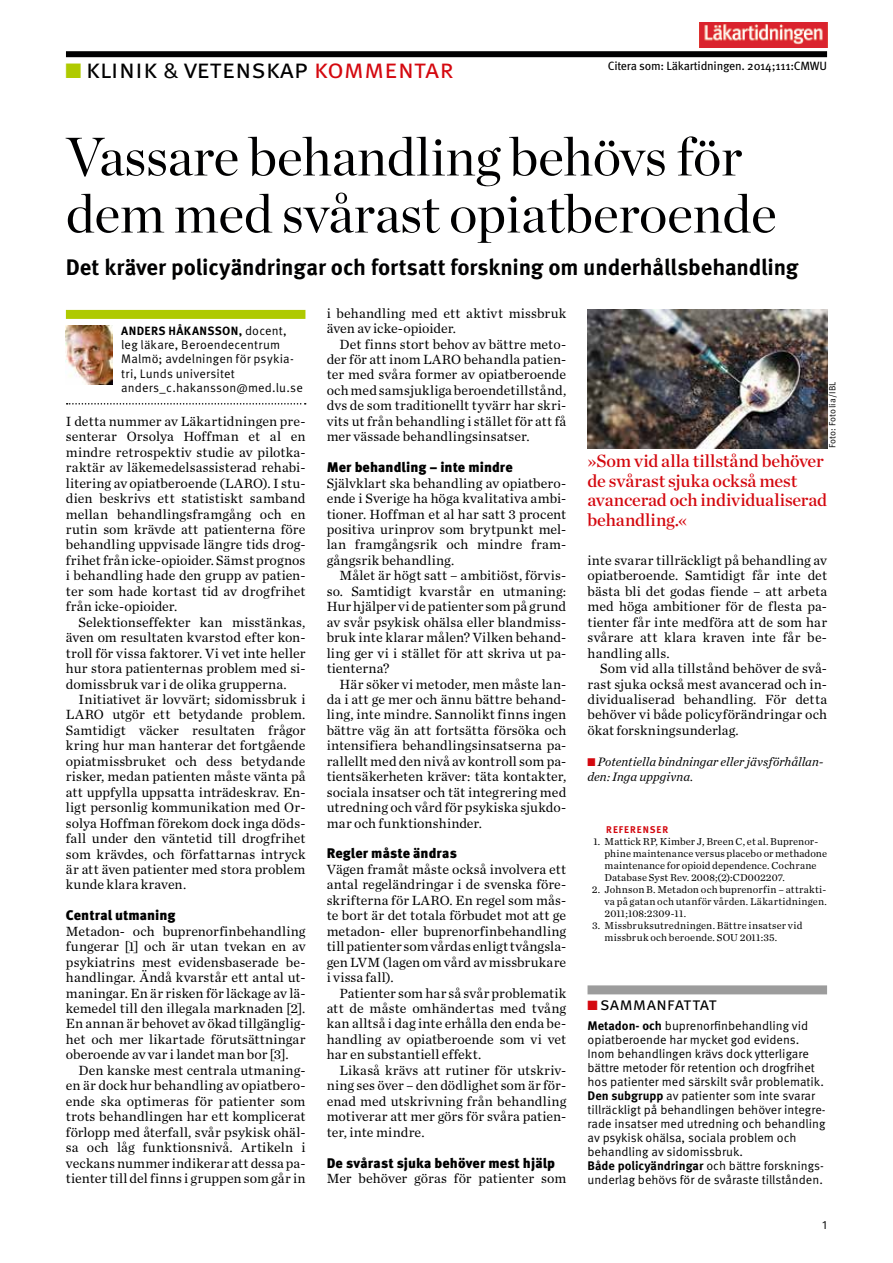
<style>
.page{position:relative;width:893px;height:1263px;background:#fff}
.page>*{position:absolute;margin:0;border:0;box-sizing:border-box;transform-origin:0 0}
.t1{font:54px/57px "Chronicle Display";color:#000001}
.t2{font:27px "Meta OT Norm";color:#000001}
.t3{font:700 22.5px "Meta OT";letter-spacing:-.01em;color:#000001}
.t4{font:18px/19.5px "Chronicle Deck Semi";letter-spacing:-.01em;color:#d4080f}
.t5{font:18px "Meta OT Norm";letter-spacing:-.015em;color:#000001}
.t6{font:13.95px/15.5px "Chronicle Text G1";letter-spacing:.01em;color:#000001;text-align:justify}
.t7{font:900 13.95px "Meta OT";letter-spacing:.005em;color:#000001}
.t8{font:italic 12.75px/15.5px "Chronicle Text G1";color:#000001}
.t9{font:12.45px/14px "Meta OT Norm";color:#000001}
.t10{font:12px "Meta OT";letter-spacing:-.02em;color:#000001}
.t11{font:700 12px "Meta OT";letter-spacing:.035em;color:#000001}
.t12{font:12px "Meta OT Norm";color:#000001}
.t13{font:10.5px/12px "Chronicle Text G1";letter-spacing:.015em;color:#000001}
.t14{font:700 9.75px "Meta OT";letter-spacing:.1em;color:#d4080f}
.t15{font:9px "Meta OT Norm";color:#000001}
.s1{color:#afca00}
.s2{font-family:"Meta OT";font-weight:700;font-size:21px;color:#afca00}
.s3{font-size:22.65px}
.s4{color:#d4080f}
.s5{font-family:"Meta OT Norm";font-weight:400;font-size:12.45px}
.s6{font-family:"Meta OT";font-weight:700}
</style>
<div class="page">
<div style="left:66px;top:51px;width:761px;height:6px;background:#000001"></div>
<div style="left:587px;top:985px;width:240px;height:9px;background:#9c9c9c"></div>
<div style="left:66px;top:310px;width:239px;height:9px;background:#afca00"></div>
<img style="left:66px;top:325px;width:47px;height:60px">
<svg style="left:67px;top:403px;width:239px;height:2px"></svg>
<img style="left:700px;top:23px;width:127px;height:25px">
<img style="left:587px;top:310px;width:240px;height:138px">
<h2 class="t2" style="left:65px;top:53px;width:390px"><span class="s1">■</span><span class="s2">■</span> klinik <span class="s3">&amp;</span> vetenskap <span class="s4">kommentar</span></h2>
<p class="t10" style="left:608px;top:59px;width:221px">Citera som: Läkartidningen. 2014;111:CMWU</p>
<h1 class="t1" style="left:66px;top:124px;width:712px">Vassare behandling behövs för dem med svårast opiatberoende</h1>
<h3 class="t3" style="left:66px;top:253px;width:734px">Det kräver policyändringar och fortsatt forskning om underhållsbehandling</h3>
<p class="t11" style="left:121px;top:323px;width:167px">ANDERS HÅKANSSON, <span class="s5">docent,</span></p>
<p class="t9" style="left:121px;top:338px;width:183px">leg läkare, Beroendecentrum<br>Malmö; avdelningen för psykia&shy;tri, Lunds universitet anders_c.hakansson@med.lu.se</p>
<p class="t6" style="left:66px;top:413px;width:241px">I detta nummer av Läkartidningen pre&shy;senterar Orsolya Hoffman et al en mindre retrospektiv studie av pilotka&shy;raktär av läkemedelsassisterad rehabi&shy;litering av opiatberoende (LARO). I stu&shy;dien beskrivs ett statistiskt samband mellan behandlingsframgång och en rutin som krävde att patienterna före behandling uppvisade längre tids drog&shy;frihet från icke-opioider. Sämst prognos i behandling hade den grupp av patien&shy;ter som hade kortast tid av drogfrihet från icke-opioider.</p>
<p class="t6" style="left:66px;top:614px;width:241px;text-indent:13px">Selektionseffekter kan misstänkas, även om resultaten kvarstod efter kon&shy;troll för vissa faktorer. Vi vet inte heller hur stora patienternas problem med si&shy;domissbruk var i de olika grupperna.</p>
<p class="t6" style="left:66px;top:691px;width:241px;text-indent:13px">Initiativet är lovvärt; sidomissbruk i LARO utgör ett betydande problem.<br>Samtidigt väcker resultaten frågor kring hur man hanterar det fortgående opiatmissbruket och dess betydande risker, medan patienten måste vänta på att uppfylla uppsatta inträdeskrav. En&shy;ligt personlig kommunikation med Or&shy;solya Hoffman förekom dock inga döds&shy;fall under den väntetid till drogfrihet som krävdes, och författarnas intryck är att även patienter med stora problem kunde klara kraven.</p>
<p class="t7" style="left:66px;top:907px;width:111px">Central utmaning</p>
<p class="t6" style="left:66px;top:923px;width:241px">Metadon- och buprenorfinbehandling fungerar [1] och är utan tvekan en av psykiatrins mest evidensbaserade be&shy;handlingar. Ändå kvarstår ett antal ut&shy;maningar. En är risken för läckage av lä&shy;kemedel till den illegala marknaden [2].<br>En annan är behovet av ökad tillgänglig&shy;het och mer likartade förutsättningar oberoende av var i landet man bor [3].</p>
<p class="t6" style="left:66px;top:1062px;width:241px;text-indent:13px">Den kanske mest centrala utmaning&shy;en är dock hur behandling av opiatbero&shy;ende ska optimeras för patienter som trots behandlingen har ett komplicerat förlopp med återfall, svår psykisk ohäl&shy;sa och låg funktionsnivå. Artikeln i veckans nummer indikerar att dessa pa&shy;tienter till del finns i gruppen som går in</p>
<p class="t6" style="left:327px;top:304px;width:241px">i behandling med ett aktivt missbruk även av icke-opioider.</p>
<p class="t6" style="left:327px;top:335px;width:241px;text-indent:13px">Det finns stort behov av bättre meto&shy;der för att inom LARO behandla patien&shy;ter med svåra former av opiatberoende och med samsjukliga beroendetillstånd, dvs de som traditionellt tyvärr har skri&shy;vits ut från behandling i stället för att få mer vässade behandlingsinsatser.</p>
<p class="t7" style="left:327px;top:459px;width:188px">Mer behandling – inte mindre</p>
<p class="t6" style="left:327px;top:474px;width:241px">Självklart ska behandling av opiatbero&shy;ende i Sverige ha höga kvalitativa ambi&shy;tioner. Hoffman et al har satt 3 procent positiva urinprov som brytpunkt mel&shy;lan framgångsrik och mindre fram&shy;gångsrik behandling.</p>
<p class="t6" style="left:327px;top:567px;width:241px;text-indent:13px">Målet är högt satt – ambitiöst, förvis&shy;so. Samtidigt kvarstår en utmaning:<br>Hur hjälper vi de patienter som på grund av svår psykisk ohälsa eller blandmiss&shy;bruk inte klarar målen? Vilken behand&shy;ling ger vi i stället för att skriva ut pa&shy;tienterna?</p>
<p class="t6" style="left:327px;top:675px;width:241px;text-indent:13px">Här söker vi metoder, men måste lan&shy;da i att ge mer och ännu bättre behand&shy;ling, inte mindre. Sannolikt finns ingen bättre väg än att fortsätta försöka och intensifiera behandlingsinsatserna pa&shy;rallellt med den nivå av kontroll som pa&shy;tientsäkerheten kräver: täta kontakter, sociala insatser och tät integrering med utredning och vård för psykiska sjukdo&shy;mar och funktionshinder.</p>
<p class="t7" style="left:327px;top:845px;width:132px">Regler måste ändras</p>
<p class="t6" style="left:327px;top:861px;width:241px">Vägen framåt måste också involvera ett antal regeländringar i de svenska före&shy;skrifterna för LARO. En regel som mås&shy;te bort är det totala förbudet mot att ge metadon- eller buprenorfinbehandling till patienter som vårdas enligt tvångsla&shy;gen LVM (lagen om vård av missbrukare i vissa fall).</p>
<p class="t6" style="left:327px;top:984px;width:241px;text-indent:13px">Patienter som har så svår problematik att de måste omhändertas med tvång kan alltså i dag inte erhålla den enda be&shy;handling av opiatberoende som vi vet har en substantiell effekt.</p>
<p class="t6" style="left:327px;top:1062px;width:241px;text-indent:13px">Likaså krävs att rutiner för utskriv&shy;ning ses över – den dödlighet som är för&shy;enad med utskrivning från behandling motiverar att mer görs för svåra patien&shy;ter, inte mindre.</p>
<p class="t7" style="left:327px;top:1154px;width:230px">De svårast sjuka behöver mest hjälp</p>
<p class="t6" style="left:327px;top:1170px;width:241px">Mer behöver göras för patienter som</p>
<p class="t15" style="left:827px;top:448px;width:68px;rotate:-90deg">Foto: Fotolia/IBL</p>
<p class="t4" style="left:587px;top:450px;width:241px">»Som vid alla tillstånd behöver de svårast sjuka också mest avancerad och individualiserad behandling.«</p>
<p class="t6" style="left:587px;top:552px;width:241px">inte svarar tillräckligt på behandling av opiatberoende. Samtidigt får inte det bästa bli det godas fiende – att arbeta med höga ambitioner för de flesta pa&shy;tienter får inte medföra att de som har svårare att klara kraven inte får be&shy;handling alls.</p>
<p class="t6" style="left:587px;top:660px;width:241px;text-indent:13px">Som vid alla tillstånd behöver de svå&shy;rast sjuka också mest avancerad och in&shy;dividualiserad behandling. För detta behöver vi både policyförändringar och ökat forskningsunderlag.</p>
<p class="t8" style="left:587px;top:753px;width:237px"><span class="s4">■</span> Potentiella bindningar eller jävsförhållan&shy;den: Inga uppgivna.</p>
<p class="t14" style="left:606px;top:823px;width:63px">REFERENSER</p>
<p class="t13" style="left:604px;top:835px;width:224px;text-indent:-11px">1. Mattick RP, Kimber J, Breen C, et al. Buprenor&shy;phine maintenance versus placebo or methadone maintenance for opioid dependence. Cochrane Database Syst Rev. 2008;(2):CD002207.</p>
<p class="t13" style="left:604px;top:883px;width:224px;text-align:justify;text-indent:-13px">2. Johnson B. Metadon och buprenorfin – attrakti&shy;va på gatan och utanför vården. Läkartidningen.<br>2011;108:2309-11.</p>
<p class="t13" style="left:604px;top:919px;width:199px;text-indent:-13px">3. Missbruksutredningen. Bättre insatser vid missbruk och beroende. SOU 2011:35.</p>
<p class="t5" style="left:587px;top:993px;width:131px"><span class="s4">■</span> sammanfattat</p>
<p class="t9" style="left:587px;top:1019px;width:240px"><span class="s6">Metadon- och</span> buprenorfinbehandling vid opiatberoende har mycket god evidens.<br>Inom behandlingen krävs dock ytterligare bättre metoder för retention och drogfrihet hos patienter med särskilt svår problematik.<br><span class="s6">Den subgrupp</span> av patienter som inte svarar tillräckligt på behandlingen behöver integre&shy;rade insatser med utredning och behandling av psykisk ohälsa, sociala problem och behandling av sidomissbruk.<br><span class="s6">Både policyändringar</span> och bättre forsknings&shy;underlag behövs för de svåraste tillstånden.</p>
<p class="t12" style="left:822px;top:1218px;width:6px">1</p>
</div>
